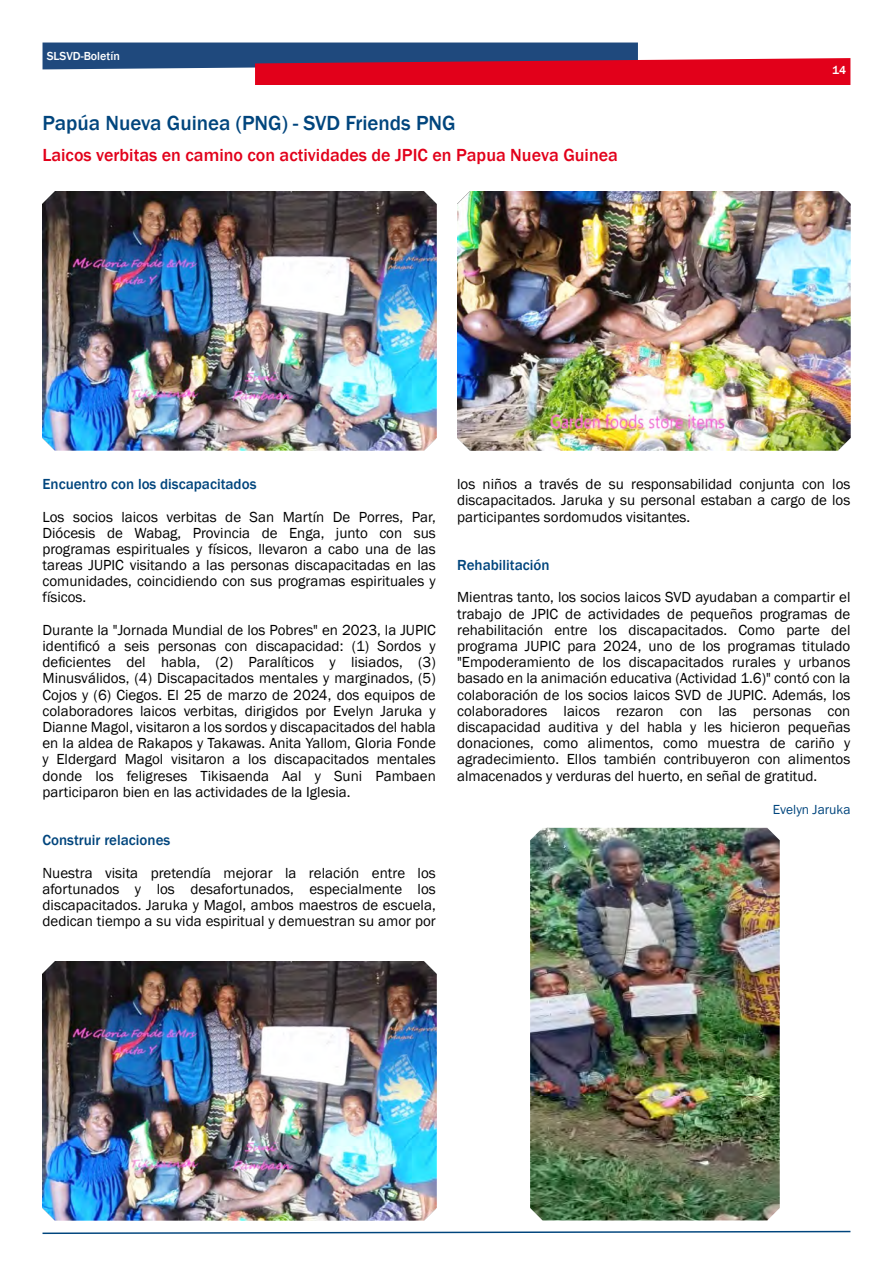
<style>
.page{position:relative;width:893px;height:1263px;background:#fff}
.page>*{position:absolute;margin:0;border:0;box-sizing:border-box;transform-origin:0 0}
.t1{font:500 21px "Franklin Gothic";color:#00457d}
.t2{font:500 18px "Franklin Gothic";color:#e2001a}
.t3{font:15px/16.2px "Franklin Gothic";color:#000;text-align:justify}
.t4{font:500 15px "Franklin Gothic";color:#00457d}
.t5{font:13.5px "Franklin Gothic";color:#00457d}
.t6{font:500 12px "Franklin Gothic";color:#fff}
</style>
<div class="page">
<svg style="left:43px;top:43px;width:807px;height:42px"></svg>
<svg style="left:42px;top:1230px;width:809px;height:5px"></svg>
<img style="left:43px;top:191px;width:393px;height:259px">
<img style="left:457px;top:191px;width:394px;height:259px">
<img style="left:43px;top:961px;width:393px;height:260px">
<img style="left:530px;top:828px;width:250px;height:392px">
<p class="t6" style="left:47px;top:52px;width:75px">SLSVD-Boletín</p>
<h1 class="t1" style="left:43px;top:116px;width:415px">Papúa Nueva Guinea (PNG) - SVD Friends PNG</h1>
<p class="t2" style="left:43px;top:148px;width:577px">Laicos verbitas en camino con actividades de JPIC en Papua Nueva Guinea</p>
<p class="t6" style="left:832px;top:66px;width:16px">14</p>
<p class="t4" style="left:43px;top:479px;width:215px">Encuentro con los discapacitados</p>
<p class="t3" style="left:43px;top:510px;width:395px">Los socios laicos verbitas de San Martín De Porres, Par, Diócesis de Wabag, Provincia de Enga, junto con sus programas espirituales y físicos, llevaron a cabo una de las tareas JUPIC visitando a las personas discapacitadas en las comunidades, coincidiendo con sus programas espirituales y físicos.</p>
<p class="t3" style="left:43px;top:623px;width:395px">Durante la "Jornada Mundial de los Pobres" en 2023, la JUPIC identificó a seis personas con discapacidad: (1) Sordos y deficientes del habla, (2) Paralíticos y lisiados, (3)<br>Minusválidos, (4) Discapacitados mentales y marginados, (5)<br>Cojos y (6) Ciegos. El 25 de marzo de 2024, dos equipos de colaboradores laicos verbitas, dirigidos por Evelyn Jaruka y Dianne Magol, visitaron a los sordos y discapacitados del habla en la aldea de Rakapos y Takawas. Anita Yallom, Gloria Fonde y Eldergard Magol visitaron a los discapacitados mentales donde los feligreses Tikisaenda Aal y Suni Pambaen participaron bien en las actividades de la Iglesia.</p>
<p class="t4" style="left:43px;top:835px;width:129px">Construir relaciones</p>
<p class="t3" style="left:43px;top:866px;width:395px">Nuestra visita pretendía mejorar la relación entre los afortunados y los desafortunados, especialmente los discapacitados. Jaruka y Magol, ambos maestros de escuela, dedican tiempo a su vida espiritual y demuestran su amor por</p>
<p class="t3" style="left:457px;top:477px;width:395px">los niños a través de su responsabilidad conjunta con los discapacitados. Jaruka y su personal estaban a cargo de los participantes sordomudos visitantes.</p>
<p class="t4" style="left:457px;top:559px;width:94px">Rehabilitación</p>
<p class="t3" style="left:457px;top:590px;width:395px">Mientras tanto, los socios laicos SVD ayudaban a compartir el trabajo de JPIC de actividades de pequeños programas de rehabilitación entre los discapacitados. Como parte del programa JUPIC para 2024, uno de los programas titulado "Empoderamiento de los discapacitados rurales y urbanos basado en la animación educativa (Actividad 1.6)" contó con la colaboración de los socios laicos SVD de JUPIC. Además, los colaboradores laicos rezaron con las personas con discapacidad auditiva y del habla y les hicieron pequeñas donaciones, como alimentos, como muestra de cariño y agradecimiento. Ellos también contribuyeron con alimentos almacenados y verduras del huerto, en señal de gratitud.</p>
<p class="t5" style="left:773px;top:805px;width:79px">Evelyn Jaruka</p>
</div>
